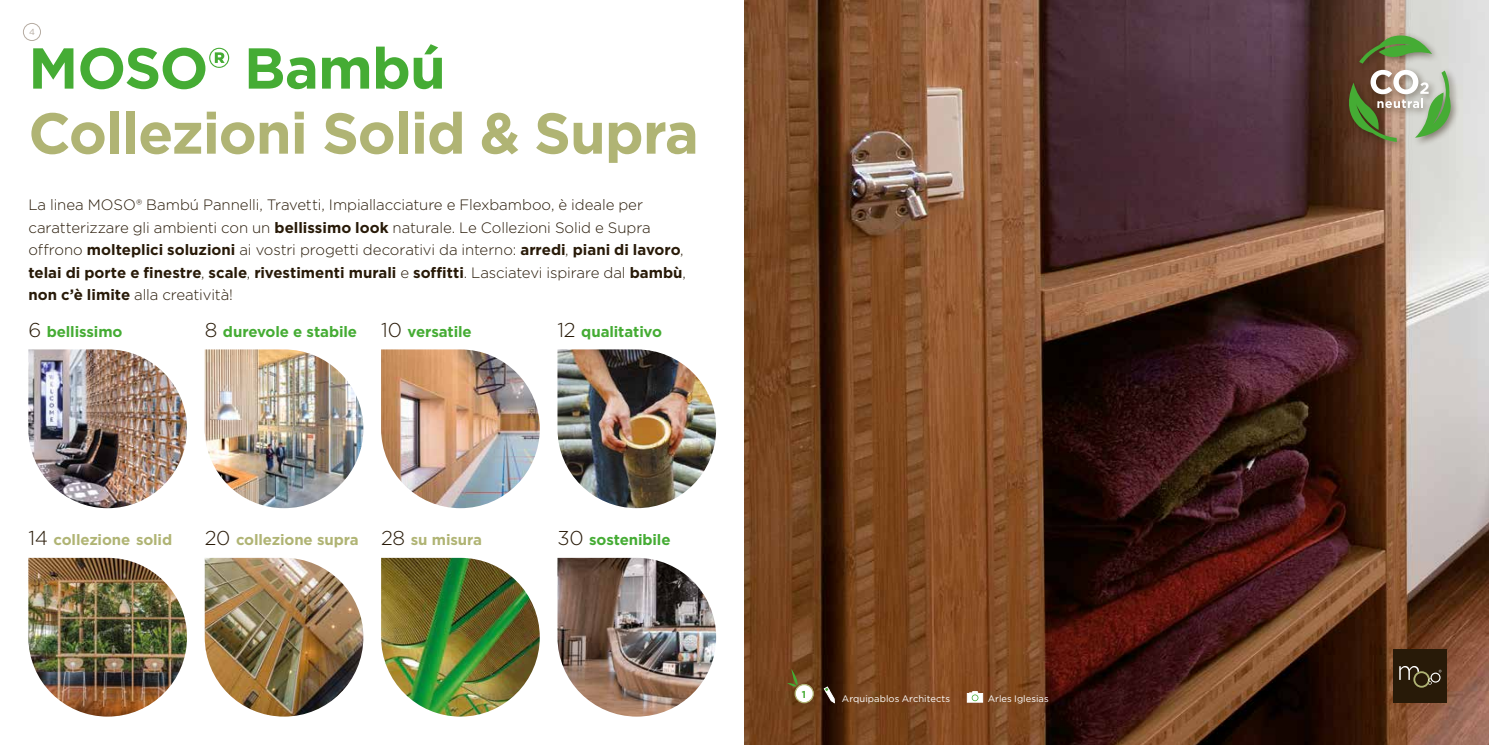
<style>
.page{position:relative;width:1489px;height:745px;background:#fff}
.page>*{position:absolute;margin:0;border:0;box-sizing:border-box;transform-origin:0 0}
.t1{font:700 57.5px "Gotham";letter-spacing:-.02em;color:#b0b474}
.t2{font:700 57.5px "Gotham";letter-spacing:-.015em;color:#45ac34}
.t3{font:300 15px/22.5px "Gotham";letter-spacing:-.01em;color:#281a08}
.t4{font:700 15px "Gotham";letter-spacing:-.01em;color:#45ac34}
.t5{font:700 15px "Gotham";letter-spacing:-.01em;color:#b0b474}
.t6{font:700 10px "Gotham";color:#45ac34}
.t7{font:9.38px "Gotham";letter-spacing:.005em;color:#fff}
.t8{font:8.75px "Gotham";color:#b6aca2}
.s1{font-weight:700}
.s2{font-weight:300;font-size:20px;color:#281a08}
</style>
<div class="page">
<img style="left:744px;top:0;width:744px;height:744px">
<div style="left:1343px;top:31px;width:117px;height:120px;background:#281a08;opacity:.5"></div>
<svg style="left:1358px;top:35px;width:73px;height:29px"></svg>
<svg style="left:1344px;top:70px;width:107px;height:72px"></svg>
<svg style="left:966px;top:690px;width:17px;height:12px"></svg>
<div style="left:795px;top:684px;width:18px;height:18px;background:#fff;border-radius:50%"></div>
<div style="left:794px;top:683px;width:19px;height:19px;border:1px solid #b0b474;border-radius:50%"></div>
<svg style="left:787px;top:668px;width:12px;height:19px"></svg>
<svg style="left:823px;top:686px;width:11px;height:17px"></svg>
<div style="left:1393px;top:649px;width:53px;height:53px;background:#281a08"></div>
<svg style="left:1399px;top:666px;width:42px;height:21px"></svg>
<img style="left:381px;top:349px;width:158px;height:159px">
<img style="left:205px;top:349px;width:158px;height:159px">
<img style="left:28px;top:349px;width:159px;height:159px">
<img style="left:557px;top:349px;width:159px;height:159px">
<img style="left:28px;top:557px;width:159px;height:159px">
<img style="left:381px;top:557px;width:158px;height:159px">
<img style="left:205px;top:557px;width:158px;height:159px">
<img style="left:557px;top:557px;width:159px;height:159px">
<div style="left:23px;top:23px;width:18px;height:18px;border:1px solid #b6aca2;border-radius:50%"></div>
<p class="t8" style="left:29px;top:26px;width:7px">4</p>
<h1 class="t2" style="left:28px;top:30px;width:419px">MOSO® Bambú</h1>
<h1 class="t1" style="left:28px;top:95px;width:672px">Collezioni Solid &amp; Supra</h1>
<p class="t3" style="left:28px;top:193px;width:659px">La linea MOSO® Bambú Pannelli, Travetti, Impiallacciature e Flexbamboo, è ideale per caratterizzare gli ambienti con un <span class="s1">bellissimo look</span> naturale. Le Collezioni Solid e Supra offrono <span class="s1">molteplici soluzioni</span> ai vostri progetti decorativi da interno: <span class="s1">arredi</span>, <span class="s1">piani di lavoro</span>, <span class="s1">telai di porte e finestre</span>, <span class="s1">scale</span>, <span class="s1">rivestimenti murali</span> e <span class="s1">soffitti</span>. Lasciatevi ispirare dal <span class="s1">bambù</span>, <span class="s1">non c’è limite</span> alla creatività!</p>
<p class="t4" style="left:28px;top:321px;width:96px"><span class="s2">6</span> bellissimo</p>
<p class="t4" style="left:205px;top:321px;width:154px"><span class="s2">8</span> durevole e stabile</p>
<p class="t4" style="left:381px;top:321px;width:92px"><span class="s2">10</span> versatile</p>
<p class="t5" style="left:28px;top:529px;width:145px"><span class="s2">14</span> collezione solid</p>
<p class="t5" style="left:205px;top:529px;width:155px"><span class="s2">20</span> collezione supra</p>
<p class="t5" style="left:381px;top:529px;width:102px"><span class="s2">28</span> su misura</p>
<p class="t4" style="left:557px;top:321px;width:106px"><span class="s2">12</span> qualitativo</p>
<p class="t4" style="left:557px;top:529px;width:115px"><span class="s2">30</span> sostenibile</p>
<p class="t6" style="left:801px;top:687px;width:6px">1</p>
<p class="t7" style="left:842px;top:692px;width:110px">Arquipablos Architects</p>
<p class="t7" style="left:987px;top:692px;width:63px">Arles Iglesias</p>
</div>
